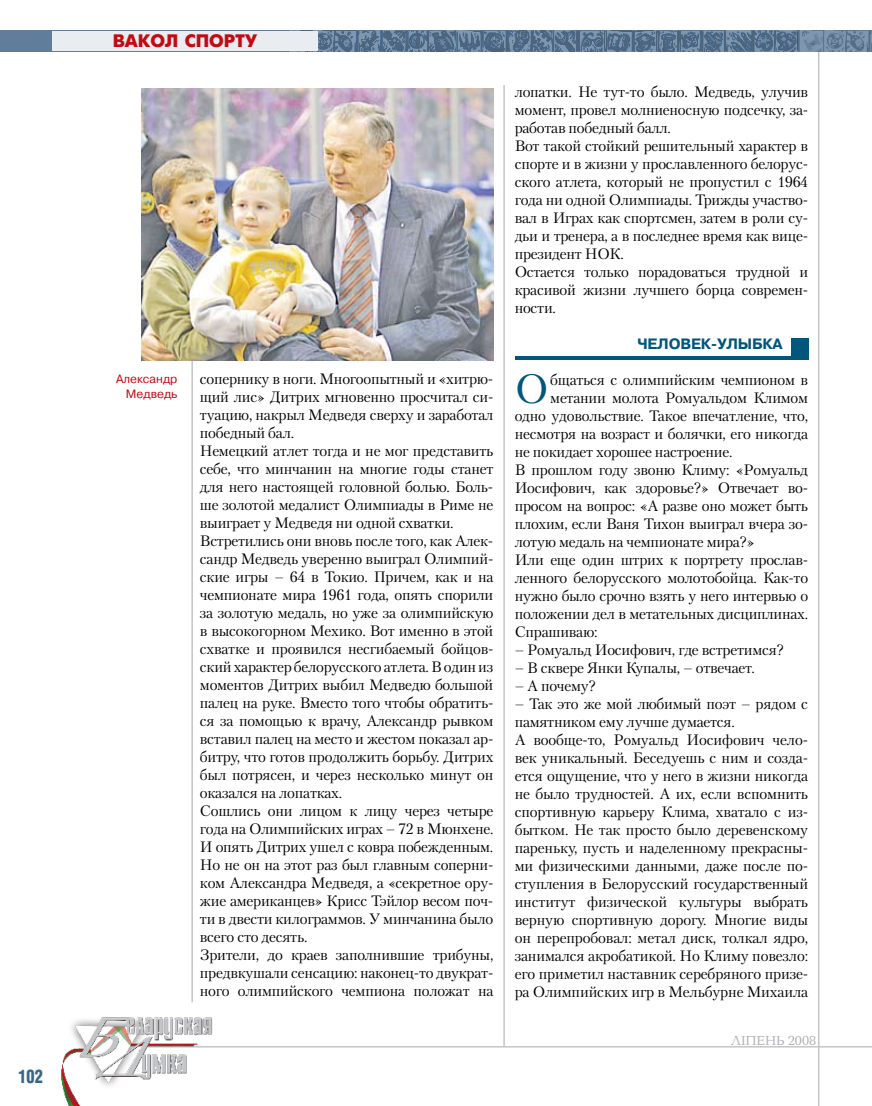
<style>
.page{position:relative;width:872px;height:1106px;background:#fff}
.page>*{position:absolute;margin:0;border:0;box-sizing:border-box;transform-origin:0 0}
.t1{font:40.65px "Petersburg C";color:#00567b}
.t2{font:18px "Futuris Extra C";color:#c10c13}
.t3{font:700 18px "AG Letterica Cond L";color:#386688;scale:.9 1}
.t4{font:15px/18px "Petersburg C";letter-spacing:-.015em;color:#000}
.t5{font:700 15px "Pragmatica C";letter-spacing:-.015em;color:#00567b}
.t6{font:13.5px "Baltica C";color:#aeafb2}
.t7{font:12px/14.4px "Pragmatica C";color:#c10c13;text-align:right}
</style>
<div class="page">
<hr style="left:818px;top:52px;width:1px;height:1054px;background:#c3c5c7">
<img style="left:285px;top:30px;width:587px;height:1px">
<hr style="left:503px;top:85px;width:2px;height:961px;background:#c3c5c7">
<svg style="left:0;top:31px;width:871px;height:21px;background:#5f7995"></svg>
<div style="left:52px;top:31px;width:266px;height:20px;background:#e9ecf1"></div>
<hr style="left:146px;top:1046px;width:726px;height:1px;background:#c3c5c7">
<img style="left:61px;top:1002px;width:169px;height:104px">
<svg style="left:871px;top:31px;width:1px;height:21px"></svg>
<hr style="left:191px;top:351px;width:2px;height:651px;background:#c3c5c7">
<div style="left:791px;top:338px;width:17px;height:20px;background:#00567b"></div>
<hr style="left:515px;top:356px;width:293px;height:3px;background:#00567b">
<img style="left:141px;top:88px;width:352px;height:272px">
<p class="t3" style="left:18px;top:1065px;width:29px">102</p>
<p class="t2" style="left:113px;top:31px;width:146px">ВАКОЛ СПОРТУ</p>
<p class="t7" style="left:116px;top:372px;width:63px">Александр<br>Медведь</p>
<p class="t4" style="left:200px;top:369px;width:295px">сопернику в ноги. Многоопытный и «хитрю&shy;щий лис» Дитрих мгновенно просчитал си&shy;туацию, накрыл Медведя сверху и заработал победный бал.<br>Немецкий атлет тогда и не мог представить себе, что минчанин на многие годы станет для него настоящей головной болью. Боль&shy;ше золотой медалист Олимпиады в Риме не выиграет у Медведя ни одной схватки.<br>Встретились они вновь после того, как Алек&shy;сандр Медведь уверенно выиграл Олимпий&shy;ские игры – 64 в Токио. Причем, как и на чемпионате мира 1961 года, опять спорили за золотую медаль, но уже за олимпийскую в высокогорном Мехико. Вот именно в этой схватке и проявился несгибаемый бойцов&shy;ский характер белорусского атлета. В один из моментов Дитрих выбил Медведю большой палец на руке. Вместо того чтобы обратить&shy;ся за помощью к врачу, Александр рывком вставил палец на место и жестом показал ар&shy;битру, что готов продолжить борьбу. Дитрих был потрясен, и через несколько минут он оказался на лопатках.<br>Сошлись они лицом к лицу через четыре года на Олимпийских играх – 72 в Мюнхене.<br>И опять Дитрих ушел с ковра побежденным.<br>Но не он на этот раз был главным соперни&shy;ком Александра Медведя, а «секретное ору&shy;жие американцев» Крисс Тэйлор весом поч&shy;ти в двести килограммов. У минчанина было всего сто десять.<br>Зрители, до краев заполнившие трибуны, предвкушали сенсацию: наконец-то двукрат&shy;ного олимпийского чемпиона положат на</p>
<p class="t4" style="left:514px;top:82px;width:295px">лопатки. Не тут-то было. Медведь, улучив момент, провел молниеносную подсечку, за&shy;работав победный балл.<br>Вот такой стойкий решительный характер в спорте и в жизни у прославленного белорус&shy;ского атлета, который не пропустил с 1964 года ни одной Олимпиады. Трижды участво&shy;вал в Играх как спортсмен, затем в роли су&shy;дьи и тренера, а в последнее время как вице&shy;президент НОК.<br>Остается только порадоваться трудной и красивой жизни лучшего борца современ&shy;ности.</p>
<p class="t5" style="left:637px;top:335px;width:147px">ЧЕЛОВЕК-УЛЫБКА</p>
<h1 class="t1" style="left:514px;top:364px;width:35px">О</h1>
<p class="t4" style="left:550px;top:370px;width:259px">бщаться с олимпийским чемпионом в</p>
<p class="t4" style="left:550px;top:388px;width:259px">метании молота Ромуальдом Климом</p>
<p class="t4" style="left:514px;top:406px;width:295px">одно удовольствие. Такое впечатление, что,</p>
<p class="t4" style="left:514px;top:424px;width:295px">несмотря на возраст и болячки, его никогда</p>
<p class="t4" style="left:514px;top:442px;width:219px">не покидает хорошее настроение.</p>
<p class="t4" style="left:514px;top:460px;width:295px">В прошлом году звоню Климу: «Ромуальд</p>
<p class="t4" style="left:514px;top:478px;width:295px">Иосифович, как здоровье?» Отвечает во-</p>
<p class="t4" style="left:514px;top:496px;width:295px">просом на вопрос: «А разве оно может быть</p>
<p class="t4" style="left:514px;top:514px;width:295px">плохим, если Ваня Тихон выиграл вчера зо-</p>
<p class="t4" style="left:514px;top:532px;width:242px">лотую медаль на чемпионате мира?»</p>
<p class="t4" style="left:514px;top:550px;width:295px">Или еще один штрих к портрету прослав-</p>
<p class="t4" style="left:514px;top:568px;width:295px">ленного белорусского молотобойца. Как-то</p>
<p class="t4" style="left:514px;top:586px;width:295px">нужно было срочно взять у него интервью о</p>
<p class="t4" style="left:514px;top:604px;width:295px">положении дел в метательных дисциплинах.</p>
<p class="t4" style="left:514px;top:622px;width:84px">Спрашиваю:</p>
<p class="t4" style="left:514px;top:640px;width:271px">– Ромуальд Иосифович, где встретимся?</p>
<p class="t4" style="left:514px;top:658px;width:242px">– В сквере Янки Купалы, – отвечает.</p>
<p class="t4" style="left:514px;top:676px;width:83px">– А почему?</p>
<p class="t4" style="left:514px;top:694px;width:295px">– Так это же мой любимый поэт – рядом с памятником ему лучше думается.<br>А вообще-то, Ромуальд Иосифович чело&shy;век уникальный. Беседуешь с ним и созда&shy;ется ощущение, что у него в жизни никогда не было трудностей. А их, если вспомнить спортивную карьеру Клима, хватало с из&shy;бытком. Не так просто было деревенскому пареньку, пусть и наделенному прекрасны&shy;ми физическими данными, даже после по&shy;ступления в Белорусский государственный институт физической культуры выбрать верную спортивную дорогу. Многие виды он перепробовал: метал диск, толкал ядро, занимался акробатикой. Но Климу повезло: его приметил наставник серебряного призе&shy;ра Олимпийских игр в Мельбурне Михаила</p>
<p class="t6" style="left:731px;top:1033px;width:87px">ЛІПЕНЬ 2008</p>
</div>
